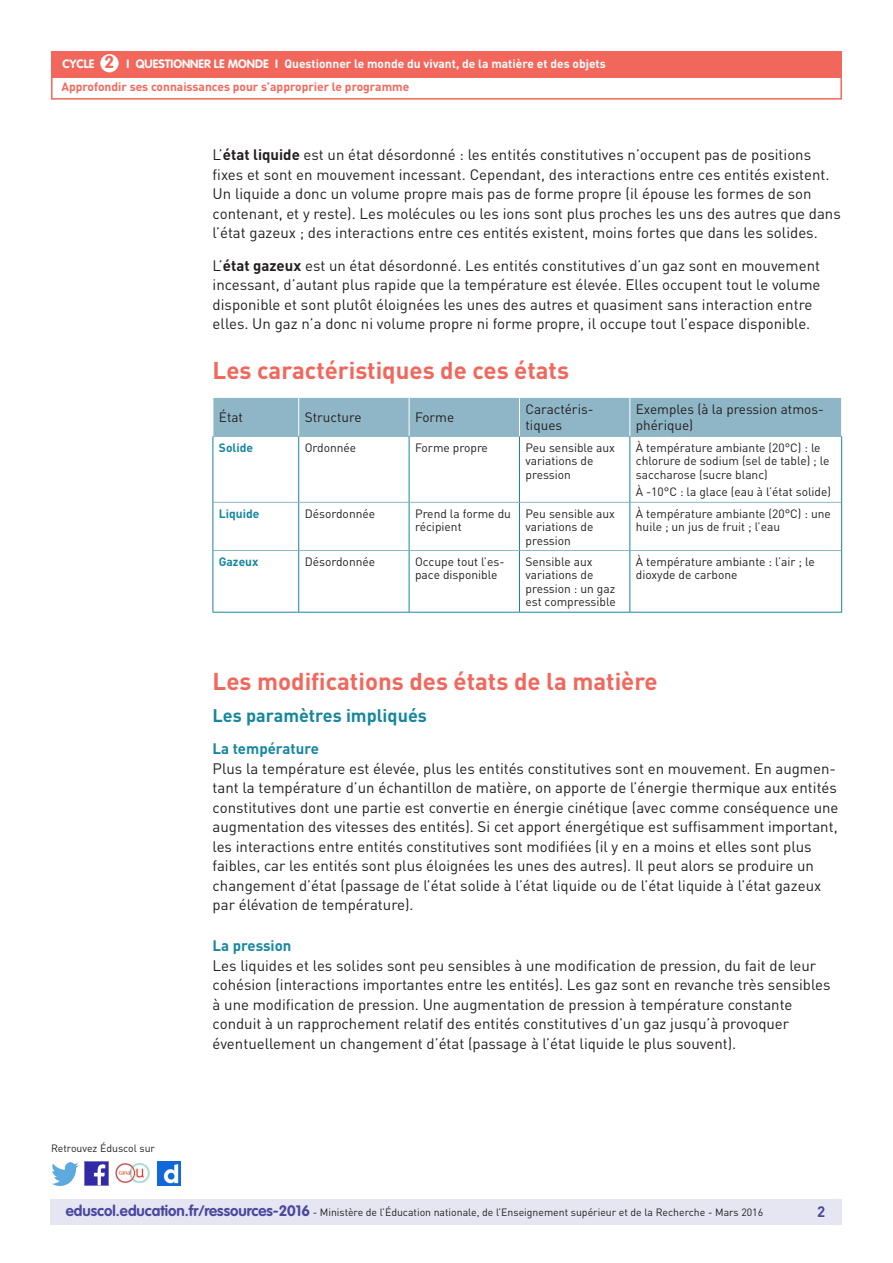
<style>
.page{position:relative;width:893px;height:1263px;background:#fff}
.page>*{position:absolute;margin:0;border:0;box-sizing:border-box;transform-origin:0 0}
._03_Titre_de_niveau{font:700 24px "DIN Pro";color:#f2675c}
._03_Titre_de_niveau-2{font:700 18px "DIN Pro";color:#16879f}
.t1{font:700 17.25px "VAG Rounded Std";color:#f2675c}
._06_Texte_courant{font:15px/19.5px "DIN Pro";color:#231f20}
._03_Titre_de_niveau-3{font:15px/19.5px "DIN Pro";color:#231f20}
._03_Titre_de_niveau-4{font:700 15px "DIN Pro";color:#16879f}
._05_Titre_de_niveau{font:700 15px "DIN Pro";color:#16879f}
.t2{font:700 15px "DIN Pro";color:#4a489e}
._02_Texte_info_conte{font:13.5px/16.2px "DIN Pro";color:#231f20}
.Texte_courant_tablea{font:12px/13.5px "DIN Pro";color:#231f20}
.t3{font:700 12px "DIN Pro";color:#f2675c}
.t4{font:700 12px "DIN Pro";color:#fff}
.t5{font:700 12px "VAG Rounded Std";color:#fff}
.Texte_gras_bleu{font:700 12px "DIN Pro";color:#16879f}
.t6{font:10.5px "DIN Pro";color:#231f20}
.s1{font-weight:700}
.s2{font-family:"VAG Rounded Std";font-weight:700;font-size:15px;color:#4a489e}
</style>
<div class="page">
<div style="left:50px;top:1199px;width:791px;height:26px;background:#e6e5f2"></div>
<div style="left:51px;top:51px;width:791px;height:27px;background:#f2675c"></div>
<div style="left:100px;top:54px;width:19px;height:18px;background:#fff;border-radius:50%"></div>
<div style="left:51px;top:75px;width:791px;height:25px;border:2px solid #f2675c"></div>
<img style="left:85px;top:1162px;width:23px;height:23px">
<img style="left:51px;top:1163px;width:28px;height:22px">
<img style="left:158px;top:1162px;width:22px;height:23px">
<img style="left:115px;top:1163px;width:35px;height:21px">
<div style="left:214px;top:398px;width:627px;height:38px;background:#8fb6c6"></div>
<hr style="left:298px;top:398px;width:1px;height:38px;background:#fff">
<hr style="left:409px;top:398px;width:1px;height:38px;background:#fff">
<hr style="left:519px;top:398px;width:1px;height:38px;background:#fff">
<hr style="left:630px;top:398px;width:1px;height:38px;background:#fff">
<hr style="left:213px;top:436px;width:86px;height:1px;background:#8fb6c6">
<hr style="left:299px;top:436px;width:110px;height:1px;background:#8fb6c6">
<hr style="left:409px;top:436px;width:110px;height:1px;background:#8fb6c6">
<hr style="left:519px;top:436px;width:111px;height:1px;background:#8fb6c6">
<hr style="left:630px;top:436px;width:212px;height:1px;background:#8fb6c6">
<hr style="left:213px;top:502px;width:86px;height:1px;background:#8fb6c6">
<hr style="left:299px;top:502px;width:110px;height:1px;background:#8fb6c6">
<hr style="left:409px;top:502px;width:110px;height:1px;background:#8fb6c6">
<hr style="left:519px;top:502px;width:111px;height:1px;background:#8fb6c6">
<hr style="left:630px;top:502px;width:211px;height:1px;background:#8fb6c6">
<hr style="left:213px;top:550px;width:86px;height:1px;background:#8fb6c6">
<hr style="left:299px;top:550px;width:110px;height:1px;background:#8fb6c6">
<hr style="left:409px;top:550px;width:110px;height:1px;background:#8fb6c6">
<hr style="left:519px;top:550px;width:111px;height:1px;background:#8fb6c6">
<hr style="left:630px;top:550px;width:211px;height:1px;background:#8fb6c6">
<hr style="left:213px;top:437px;width:1px;height:65px;background:#16879f">
<hr style="left:298px;top:437px;width:1px;height:65px;background:#16879f">
<hr style="left:409px;top:437px;width:1px;height:65px;background:#16879f">
<hr style="left:519px;top:437px;width:1px;height:65px;background:#16879f">
<hr style="left:630px;top:437px;width:1px;height:65px;background:#16879f">
<hr style="left:841px;top:437px;width:1px;height:65px;background:#16879f">
<hr style="left:213px;top:502px;width:1px;height:48px;background:#16879f">
<hr style="left:298px;top:503px;width:1px;height:47px;background:#16879f">
<hr style="left:409px;top:503px;width:1px;height:47px;background:#16879f">
<hr style="left:519px;top:503px;width:1px;height:47px;background:#16879f">
<hr style="left:630px;top:503px;width:1px;height:47px;background:#16879f">
<hr style="left:841px;top:502px;width:1px;height:48px;background:#16879f">
<hr style="left:213px;top:550px;width:1px;height:62px;background:#16879f">
<hr style="left:298px;top:551px;width:1px;height:61px;background:#16879f">
<hr style="left:409px;top:551px;width:1px;height:61px;background:#16879f">
<hr style="left:519px;top:551px;width:1px;height:61px;background:#16879f">
<hr style="left:630px;top:551px;width:1px;height:61px;background:#16879f">
<hr style="left:841px;top:550px;width:1px;height:62px;background:#16879f">
<hr style="left:213px;top:612px;width:86px;height:1px;background:#16879f">
<hr style="left:299px;top:612px;width:110px;height:1px;background:#16879f">
<hr style="left:409px;top:612px;width:110px;height:1px;background:#16879f">
<hr style="left:519px;top:612px;width:111px;height:1px;background:#16879f">
<hr style="left:630px;top:612px;width:212px;height:1px;background:#16879f">
<p class="t1" style="left:105px;top:52px;width:11px">2</p>
<p class="t4" style="left:284px;top:56px;width:323px">Questionner le monde du vivant, de la matière et des objets</p>
<p class="t3" style="left:61px;top:79px;width:349px">Approfondir ses connaissances pour s’approprier le programme</p>
<p class="t5" style="left:63px;top:57px;width:33px">CYCLE</p>
<p class="t5" style="left:127px;top:57px;width:153px">I QUESTIONNER LE MONDE I</p>
<p class="_06_Texte_courant" style="left:213px;top:145px;width:630px">L’<span class="s1">état liquide</span> est un état désordonné : les entités constitutives n’occupent pas de positions fixes et sont en mouvement incessant. Cependant, des interactions entre ces entités existent.<br>Un liquide a donc un volume propre mais pas de forme propre (il épouse les formes de son contenant, et y reste). Les molécules ou les ions sont plus proches les uns des autres que dans l’état gazeux ; des interactions entre ces entités existent, moins fortes que dans les solides.</p>
<p class="_06_Texte_courant" style="left:213px;top:255px;width:609px">L’<span class="s1">état gazeux</span> est un état désordonné. Les entités constitutives d’un gaz sont en mouvement incessant, d’autant plus rapide que la température est élevée. Elles occupent tout le volume disponible et sont plutôt éloignées les unes des autres et quasiment sans interaction entre elles. Un gaz n’a donc ni volume propre ni forme propre, il occupe tout l’espace disponible.</p>
<p class="_03_Titre_de_niveau" style="left:213px;top:355px;width:358px">Les caractéristiques de ces états</p>
<p class="_02_Texte_info_conte" style="left:219px;top:409px;width:26px">État</p>
<p class="_02_Texte_info_conte" style="left:305px;top:409px;width:58px">Structure</p>
<p class="_02_Texte_info_conte" style="left:415px;top:409px;width:41px">Forme</p>
<p class="_02_Texte_info_conte" style="left:525px;top:401px;width:70px">Caractéris&shy;tiques</p>
<p class="_02_Texte_info_conte" style="left:636px;top:401px;width:189px">Exemples (à la pression atmos&shy;phérique)</p>
<p class="Texte_gras_bleu" style="left:219px;top:439px;width:36px">Solide</p>
<p class="Texte_courant_tablea" style="left:305px;top:440px;width:53px">Ordonnée</p>
<p class="Texte_courant_tablea" style="left:415px;top:440px;width:74px">Forme propre</p>
<p class="Texte_courant_tablea" style="left:525px;top:440px;width:91px">Peu sensible aux variations de pression</p>
<p class="Texte_courant_tablea" style="left:636px;top:440px;width:195px">À température ambiante (20°C) : le chlorure de sodium (sel de table) ; le saccharose (sucre blanc)</p>
<p class="Texte_courant_tablea" style="left:636px;top:485px;width:197px">À -10°C : la glace (eau à l’état solide)</p>
<p class="Texte_gras_bleu" style="left:219px;top:505px;width:42px">Liquide</p>
<p class="Texte_courant_tablea" style="left:305px;top:506px;width:72px">Désordonnée</p>
<p class="Texte_courant_tablea" style="left:415px;top:506px;width:97px">Prend la forme du récipient</p>
<p class="Texte_courant_tablea" style="left:525px;top:506px;width:91px">Peu sensible aux variations de pression</p>
<p class="Texte_courant_tablea" style="left:636px;top:506px;width:196px">À température ambiante (20°C) : une huile ; un jus de fruit ; l’eau</p>
<p class="Texte_gras_bleu" style="left:219px;top:553px;width:41px">Gazeux</p>
<p class="Texte_courant_tablea" style="left:305px;top:554px;width:72px">Désordonnée</p>
<p class="Texte_courant_tablea" style="left:415px;top:554px;width:91px">Occupe tout l’es&shy;pace disponible</p>
<p class="Texte_courant_tablea" style="left:525px;top:554px;width:92px">Sensible aux variations de pression : un gaz est compressible</p>
<p class="Texte_courant_tablea" style="left:636px;top:554px;width:180px">À température ambiante : l’air ; le dioxyde de carbone</p>
<p class="t6" style="left:51px;top:1141px;width:106px">Retrouvez Éduscol sur</p>
<p class="_03_Titre_de_niveau" style="left:213px;top:665px;width:447px">Les modifications des états de la matière</p>
<p class="_03_Titre_de_niveau-2" style="left:213px;top:703px;width:216px">Les paramètres impliqués</p>
<p class="_03_Titre_de_niveau-4" style="left:213px;top:739px;width:108px">La température</p>
<p class="_03_Titre_de_niveau-3" style="left:213px;top:758px;width:627px">Plus la température est élevée, plus les entités constitutives sont en mouvement. En augmen&shy;tant la température d’un échantillon de matière, on apporte de l’énergie thermique aux entités constitutives dont une partie est convertie en énergie cinétique (avec comme conséquence une augmentation des vitesses des entités). Si cet apport énergétique est suffisamment important, les interactions entre entités constitutives sont modifiées (il y en a moins et elles sont plus faibles, car les entités sont plus éloignées les unes des autres). Il peut alors se produire un changement d’état (passage de l’état solide à l’état liquide ou de l’état liquide à l’état gazeux par élévation de température).</p>
<p class="_05_Titre_de_niveau" style="left:213px;top:936px;width:80px">La pression</p>
<p class="_06_Texte_courant" style="left:213px;top:955px;width:619px">Les liquides et les solides sont peu sensibles à une modification de pression, du fait de leur cohésion (interactions importantes entre les entités). Les gaz sont en revanche très sensibles à une modification de pression. Une augmentation de pression à température constante conduit à un rapprochement relatif des entités constitutives d’un gaz jusqu’à provoquer éventuellement un changement d’état (passage à l’état liquide le plus souvent).</p>
<p class="t6" style="left:66px;top:1205px;width:699px"><span class="s2">eduscol.education.fr/ressources-2016</span> - Ministère de l’Éducation nationale, de l’Enseignement supérieur et de la Recherche - Mars 2016</p>
<p class="t2" style="left:817px;top:1201px;width:10px">2</p>
</div>
